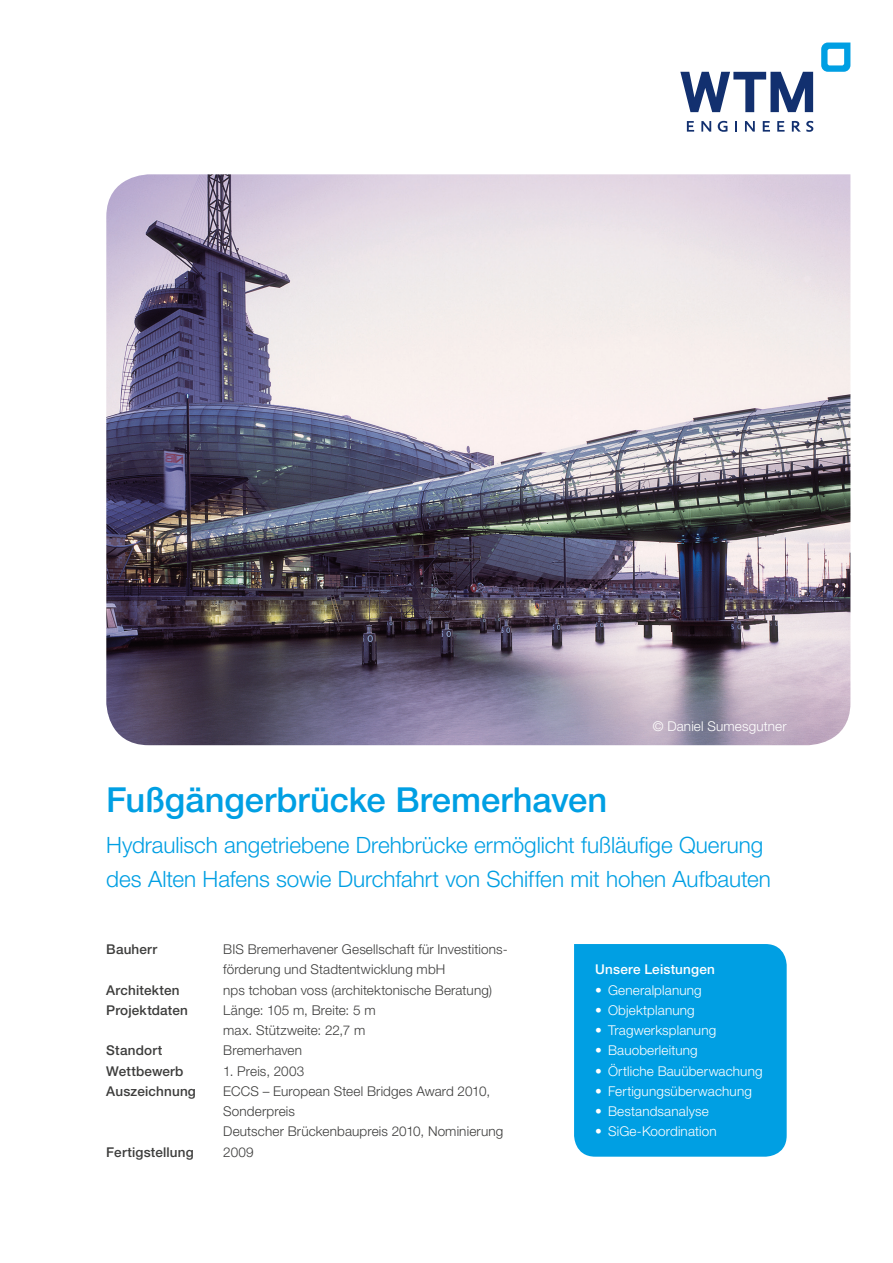
<style>
.page{position:relative;width:893px;height:1263px;background:#fff}
.page>*{position:absolute;margin:0;border:0;box-sizing:border-box;transform-origin:0 0}
.t1{font:500 34.5px "Helvetica Neue LT Pro";color:#009fe3}
.t2{font:300 22.5px/33.8px "Helvetica Neue LT Pro";color:#009fe3}
.t3{font:300 13.5px/20.2px "Helvetica Neue LT Pro";letter-spacing:.01em;color:#3d3d3c}
.t4{font:300 13.5px "Helvetica Neue LT Pro";letter-spacing:.01em;color:#fff}
.t5{font:500 13.5px/20.2px "Helvetica Neue LT Pro";letter-spacing:.015em;color:#3d3d3c}
.t6{font:500 13.5px "Helvetica Neue LT Pro";letter-spacing:.015em;color:#fff}
</style>
<div class="page">
<svg style="left:821px;top:43px;width:29px;height:29px"></svg>
<svg style="left:687px;top:121px;width:7px;height:11px"></svg>
<svg style="left:701px;top:121px;width:10px;height:11px"></svg>
<svg style="left:718px;top:121px;width:9px;height:11px"></svg>
<svg style="left:735px;top:121px;width:2px;height:11px"></svg>
<svg style="left:745px;top:121px;width:10px;height:11px"></svg>
<svg style="left:763px;top:121px;width:7px;height:11px"></svg>
<svg style="left:777px;top:121px;width:8px;height:11px"></svg>
<svg style="left:792px;top:121px;width:21px;height:11px"></svg>
<svg style="left:680px;top:72px;width:133px;height:40px"></svg>
<img style="left:106px;top:174px;width:744px;height:571px">
<div style="left:574px;top:944px;width:213px;height:213px;background:#009fe3"></div>
<h1 class="t1" style="left:106px;top:779px;width:502px">Fußgängerbrücke Bremerhaven</h1>
<p class="t4" style="left:653px;top:718px;width:135px">© Daniel Sumesgutner</p>
<h2 class="t2" style="left:106px;top:827px;width:666px">Hydraulisch angetriebene Drehbrücke ermöglicht fußläufige Querung des Alten Hafens sowie Durchfahrt von Schiffen mit hohen Aufbauten</h2>
<p class="t5" style="left:106px;top:939px;width:52px">Bauherr</p>
<p class="t5" style="left:106px;top:979px;width:83px">Architekten<br>Projektdaten</p>
<p class="t5" style="left:106px;top:1040px;width:91px">Standort<br>Wettbewerb<br>Auszeichnung</p>
<p class="t5" style="left:106px;top:1141px;width:89px">Fertigstellung</p>
<p class="t3" style="left:223px;top:939px;width:286px">BIS Bremerhavener Gesellschaft für Investitions&shy;förderung und Stadtentwicklung mbH<br>nps tchoban voss (architektonische Beratung)<br>Länge: 105 m, Breite: 5 m<br>max. Stützweite: 22,7 m<br>Bremerhaven</p>
<p class="t3" style="left:223px;top:1060px;width:282px">1. Preis, 2003<br>ECCS – European Steel Bridges Award 2010,<br>Sonderpreis<br>Deutscher Brückenbaupreis 2010, Nominierung<br>2009</p>
<p class="t6" style="left:595px;top:961px;width:121px">Unsere Leistungen</p>
<p class="t4" style="left:595px;top:981px;width:108px">• Generalplanung</p>
<p class="t4" style="left:595px;top:1002px;width:101px">• Objektplanung</p>
<p class="t4" style="left:595px;top:1022px;width:122px">• Tragwerksplanung</p>
<p class="t4" style="left:595px;top:1042px;width:104px">• Bauoberleitung</p>
<p class="t4" style="left:595px;top:1062px;width:169px">• Örtliche Bauüberwachung</p>
<p class="t4" style="left:595px;top:1083px;width:158px">• Fertigungsüberwachung</p>
<p class="t4" style="left:595px;top:1103px;width:115px">• Bestandsanalyse</p>
<p class="t4" style="left:595px;top:1123px;width:123px">• SiGe-Koordination</p>
</div>
